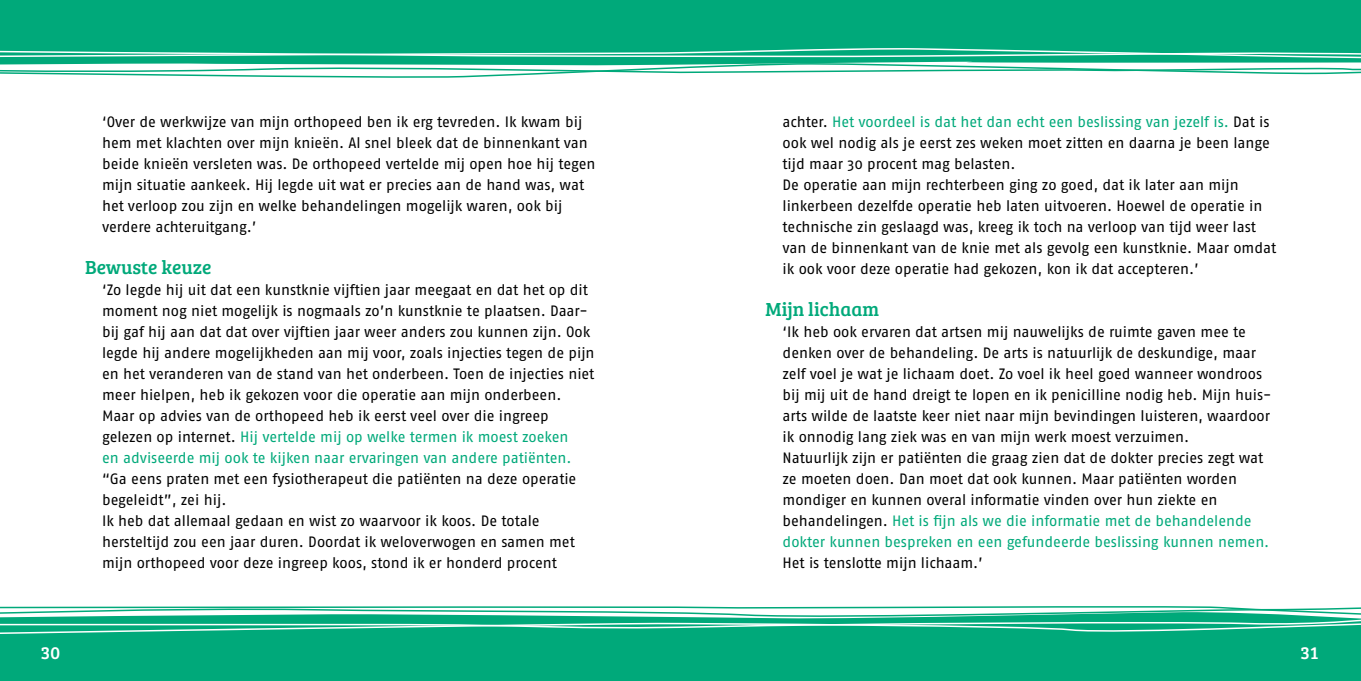
<style>
.page{position:relative;width:1361px;height:681px;background:#fff}
.page>*{position:absolute;margin:0;border:0;box-sizing:border-box;transform-origin:0 0}
.t1{font:19.5px "Bree Serif";color:#00a97a}
.t2{font:18px "Bree Serif";color:#fff}
.t3{font:15px/21px "Fago No";letter-spacing:-.005em;color:#000}
.s1{color:#00a97a}
</style>
<div class="page">
<div style="left:0;top:0;width:1361px;height:680px;background:#00a97a"></div>
<div style="left:0;top:79px;width:1361px;height:526px;background:#fff"></div>
<svg style="left:0;top:48px;width:1361px;height:31px"></svg>
<svg style="left:0;top:605px;width:1361px;height:29px"></svg>
<p class="t3" style="left:102px;top:111px;width:495px">‘Over de werkwijze van mijn orthopeed ben ik erg tevreden. Ik kwam bij hem met klachten over mijn knieën. Al snel bleek dat de binnenkant van beide knieën versleten was. De orthopeed vertelde mij open hoe hij tegen mijn situatie aankeek. Hij legde uit wat er precies aan de hand was, wat het verloop zou zijn en welke behandelingen mogelijk waren, ook bij verdere achteruitgang.’</p>
<h1 class="t1" style="left:85px;top:253px;width:128px">Bewuste keuze</h1>
<p class="t3" style="left:102px;top:279px;width:494px">‘Zo legde hij uit dat een kunstknie vijftien jaar meegaat en dat het op dit moment nog niet mogelijk is nogmaals zo’n kunstknie te plaatsen. Daar&shy;bij gaf hij aan dat dat over vijftien jaar weer anders zou kunnen zijn. Ook legde hij andere mogelijkheden aan mij voor, zoals injecties tegen de pijn en het veranderen van de stand van het onderbeen. Toen de injecties niet meer hielpen, heb ik gekozen voor die operatie aan mijn onderbeen.<br>Maar op advies van de orthopeed heb ik eerst veel over die ingreep gelezen op internet. <span class="s1">Hij vertelde mij op welke termen ik moest zoeken<br>en adviseerde mij ook te kijken naar ervaringen van andere patiënten.</span></p>
<p class="t3" style="left:102px;top:468px;width:476px">“Ga eens praten met een fysiotherapeut die patiënten na deze operatie begeleidt”, zei hij.<br>Ik heb dat allemaal gedaan en wist zo waarvoor ik koos. De totale hersteltijd zou een jaar duren. Doordat ik weloverwogen en samen met mijn orthopeed voor deze ingreep koos, stond ik er honderd procent</p>
<p class="t3" style="left:782px;top:111px;width:495px">achter. <span class="s1">Het voordeel is dat het dan echt een beslissing van jezelf is.</span> Dat is ook wel nodig als je eerst zes weken moet zitten en daarna je been lange tijd maar 30 procent mag belasten.<br>De operatie aan mijn rechterbeen ging zo goed, dat ik later aan mijn linkerbeen dezelfde operatie heb laten uitvoeren. Hoewel de operatie in technische zin geslaagd was, kreeg ik toch na verloop van tijd weer last van de binnenkant van de knie met als gevolg een kunstknie. Maar omdat ik ook voor deze operatie had gekozen, kon ik dat accepteren.’</p>
<h1 class="t1" style="left:765px;top:295px;width:115px">Mijn lichaam</h1>
<p class="t3" style="left:782px;top:321px;width:490px">‘Ik heb ook ervaren dat artsen mij nauwelijks de ruimte gaven mee te denken over de behandeling. De arts is natuurlijk de deskundige, maar zelf voel je wat je lichaam doet. Zo voel ik heel goed wanneer wondroos bij mij uit de hand dreigt te lopen en ik penicilline nodig heb. Mijn huis&shy;arts wilde de laatste keer niet naar mijn bevindingen luisteren, waardoor ik onnodig lang ziek was en van mijn werk moest verzuimen.<br>Natuurlijk zijn er patiënten die graag zien dat de dokter precies zegt wat ze moeten doen. Dan moet dat ook kunnen. Maar patiënten worden mondiger en kunnen overal informatie vinden over hun ziekte en behandelingen. <span class="s1">Het is fijn als we die informatie met de behandelende dokter kunnen bespreken en een gefundeerde beslissing kunnen nemen.</span></p>
<p class="t3" style="left:782px;top:552px;width:202px">Het is tenslotte mijn lichaam.’</p>
<p class="t2" style="left:41px;top:639px;width:21px">30</p>
<p class="t2" style="left:1300px;top:639px;width:19px">31</p>
</div>
